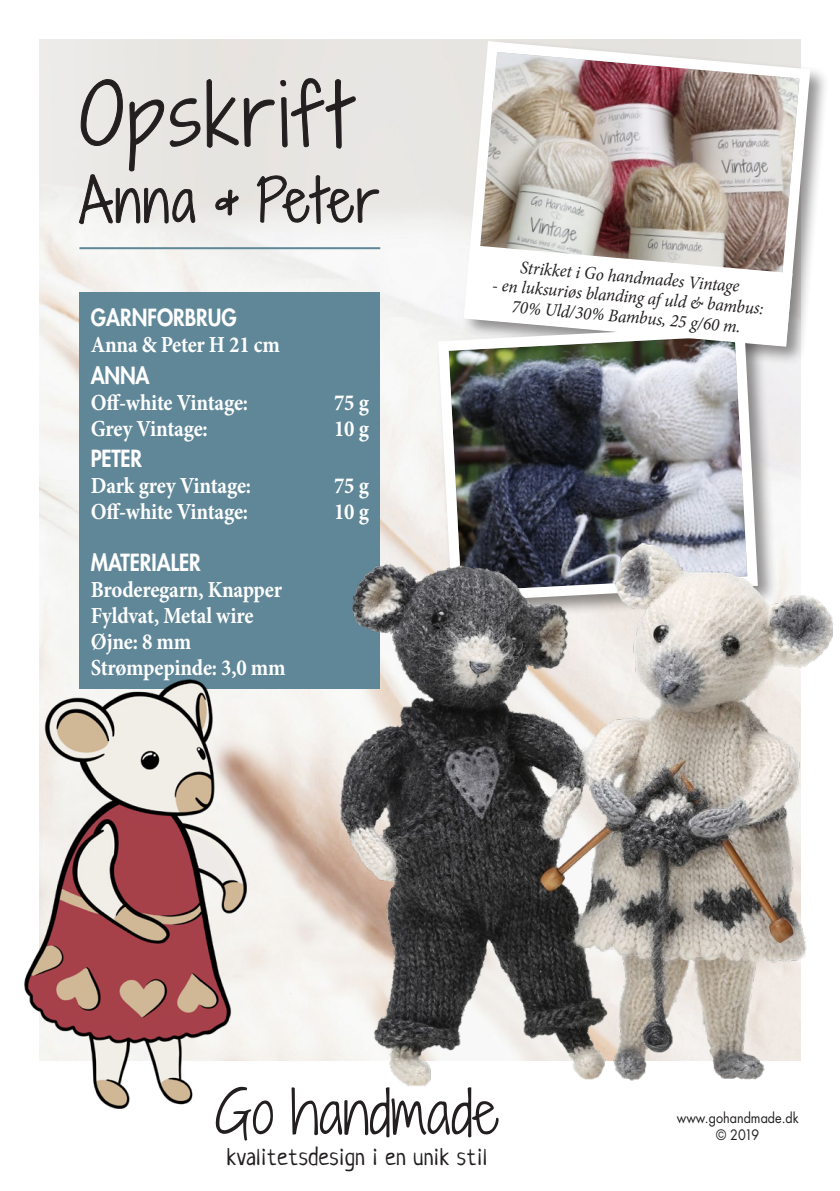
<style>
.page{position:relative;width:840px;height:1191px;background:#fff}
.page>*{position:absolute;margin:0;border:0;box-sizing:border-box;transform-origin:0 0}
.t1{font:300 80px "Shadows Into";letter-spacing:.05em;color:#231f20}
.t2{font:300 56px "Shadows Into";letter-spacing:.05em;color:#231f20}
.t3{font:24.2px "Neucha";letter-spacing:.02em;color:#231f20}
.t4{font:700 23px/26px "Minion Pro";letter-spacing:-.01em;color:#fff;scale:.9 1}
.t5{font:800 23px "Futura Std";color:#fff;scale:.9 1}
.t6{font:italic 18px/20px "Minion Pro";color:#231f20;text-align:center;scale:.95 1}
.t7{font:14px/16px "Futura Std";color:#231f20;text-align:center;scale:.9 1}
</style>
<div class="page">
<img style="left:40px;top:40px;width:759px;height:577px">
<div style="left:460px;top:38px;width:369px;height:328px;background:#231f20;opacity:.5"></div>
<svg style="left:458px;top:38px;width:357px;height:313px;background:#c1b4af"></svg>
<hr style="left:79px;top:247px;width:301px;height:2px;background:#5f8798">
<div style="left:79px;top:292px;width:301px;height:397px;background:#5f8798"></div>
<div style="left:435px;top:322px;width:341px;height:299px;background:#231f20;opacity:.5"></div>
<img style="left:432px;top:320px;width:330px;height:204px">
<img style="left:320px;top:524px;width:514px;height:562px">
<img style="left:24px;top:617px;width:296px;height:524px">
<svg style="left:215px;top:1086px;width:58px;height:54px"></svg>
<svg style="left:291px;top:1087px;width:207px;height:50px"></svg>
<svg style="left:206px;top:79px;width:32px;height:69px;background:#cdccc8"></svg>
<svg style="left:79px;top:79px;width:121px;height:145px;background:#d6d5d2"></svg>
<svg style="left:215px;top:190px;width:23px;height:25px"></svg>
<svg style="left:244px;top:78px;width:135px;height:146px;background:#d8d6d3"></svg>
<svg style="left:463px;top:245px;width:329px;height:102px"></svg>
<h1 class="t1" style="left:79px;top:57px;width:270px">Opskrift</h1>
<h2 class="t2" style="left:79px;top:160px;width:301px">Anna &amp; Peter</h2>
<p class="t5" style="left:91px;top:303px;width:164px">GARNFORBRUG</p>
<p class="t4" style="left:91px;top:331px;width:211px">Anna &amp; Peter H 21 cm</p>
<p class="t5" style="left:91px;top:360px;width:67px">ANNA</p>
<p class="t4" style="left:91px;top:389px;width:176px">Off-white Vintage:</p>
<p class="t4" style="left:334px;top:389px;width:40px">75 g</p>
<p class="t4" style="left:91px;top:415px;width:131px">Grey Vintage:</p>
<p class="t4" style="left:334px;top:415px;width:40px">10 g</p>
<p class="t5" style="left:91px;top:444px;width:58px">PETER</p>
<p class="t4" style="left:91px;top:473px;width:179px">Dark grey Vintage:</p>
<p class="t4" style="left:334px;top:473px;width:40px">75 g</p>
<p class="t4" style="left:91px;top:499px;width:176px">Off-white Vintage:</p>
<p class="t4" style="left:334px;top:499px;width:40px">10 g</p>
<p class="t5" style="left:91px;top:548px;width:124px">MATERIALER</p>
<p class="t4" style="left:91px;top:577px;width:218px">Broderegarn, Knapper<br>Fyldvat, Metal wire<br>Øjne: 8 mm<br>Strømpepinde: 3,0 mm</p>
<p class="t6" style="left:521px;top:257px;width:233px;rotate:5deg">Strikket i Go handmades Vintage</p>
<p class="t6" style="left:493px;top:275px;width:288px;rotate:5deg">- en luksuriøs blanding af uld &amp; bambus:<br>70% Uld/30% Bambus, 25 g/60 m.</p>
<p class="t7" style="left:676px;top:1110px;width:137px">www.gohandmade.dk © 2019</p>
<p class="t3" style="left:227px;top:1142px;width:262px">kvalitetsdesign i en unik stil</p>
</div>
